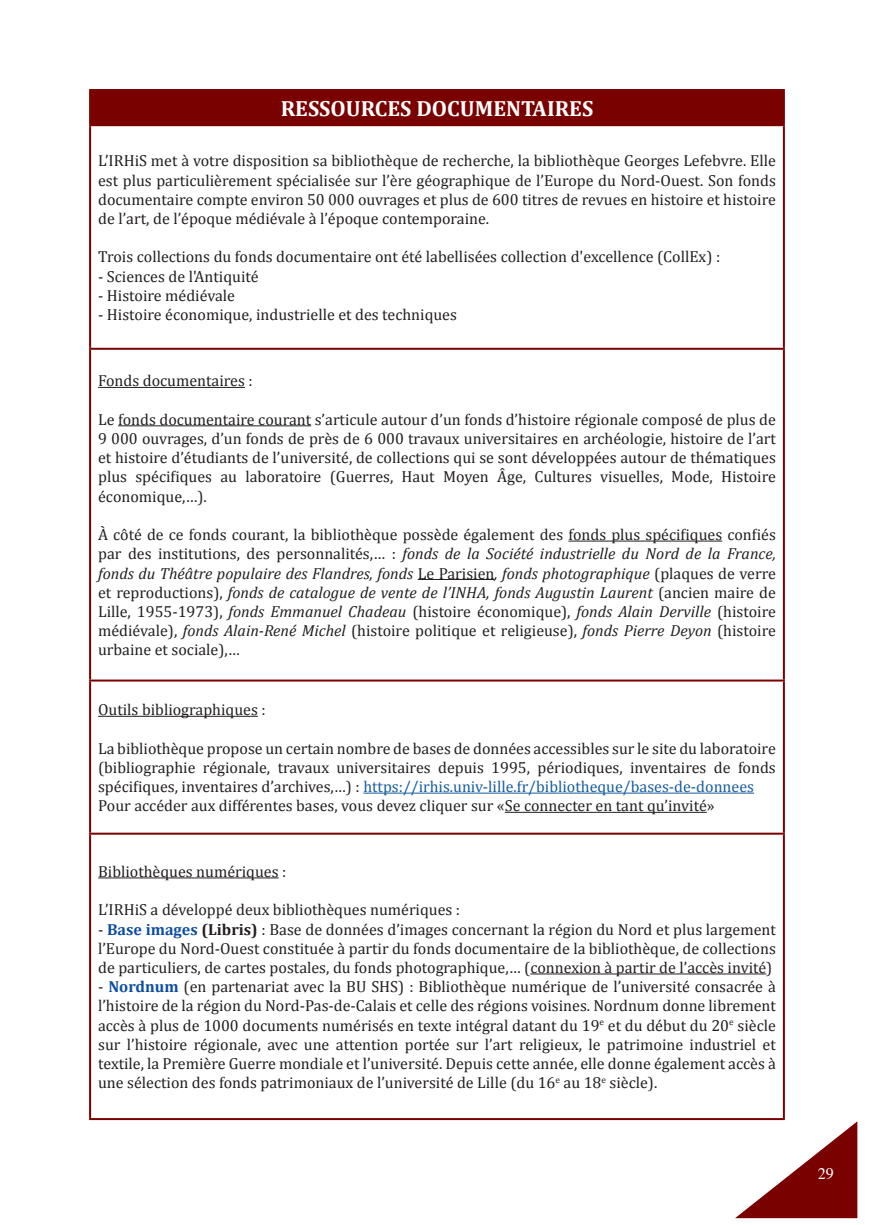
<style>
.page{position:relative;width:874px;height:1225px;background:#fff}
.page>*{position:absolute;margin:0;border:0;box-sizing:border-box;transform-origin:0 0}
.t1{font:700 22px "Cambria";color:#fff}
.t2{font:16px/19.2px "Cambria";color:#231f20;text-align:justify}
.t3{font:16px "Times";color:#fff}
.s1{font-style:italic}
.s2{color:#175d9e}
.s3{font-weight:700;color:#0d4da1}
.s4{font-weight:700}
</style>
<div class="page">
<svg style="left:735px;top:1122px;width:121px;height:96px"></svg>
<div style="left:90px;top:90px;width:693px;height:35px;background:#790100"></div>
<hr style="left:89px;top:350px;width:2px;height:329px;background:#790100">
<hr style="left:782px;top:350px;width:2px;height:329px;background:#790100">
<hr style="left:89px;top:89px;width:695px;height:2px;background:#790100">
<hr style="left:89px;top:91px;width:2px;height:33px;background:#790100">
<hr style="left:782px;top:91px;width:2px;height:33px;background:#790100">
<hr style="left:89px;top:124px;width:695px;height:2px;background:#790100">
<hr style="left:89px;top:126px;width:2px;height:222px;background:#790100">
<hr style="left:782px;top:126px;width:2px;height:222px;background:#790100">
<hr style="left:89px;top:348px;width:695px;height:2px;background:#790100">
<hr style="left:89px;top:679px;width:695px;height:2px;background:#790100">
<hr style="left:89px;top:681px;width:2px;height:151px;background:#790100">
<hr style="left:782px;top:681px;width:2px;height:151px;background:#790100">
<hr style="left:89px;top:832px;width:695px;height:2px;background:#790100">
<hr style="left:89px;top:834px;width:2px;height:284px;background:#790100">
<hr style="left:782px;top:834px;width:2px;height:284px;background:#790100">
<hr style="left:89px;top:1118px;width:695px;height:2px;background:#790100">
<hr style="left:98px;top:387px;width:147px;height:1px;background:#231f20">
<hr style="left:118px;top:425px;width:193px;height:1px;background:#231f20">
<hr style="left:568px;top:540px;width:153px;height:1px;background:#231f20">
<hr style="left:417px;top:579px;width:77px;height:1px;background:#231f20">
<hr style="left:98px;top:716px;width:160px;height:1px;background:#231f20">
<hr style="left:363px;top:792px;width:390px;height:1px;background:#175d9e">
<hr style="left:504px;top:812px;width:202px;height:1px;background:#231f20">
<hr style="left:98px;top:877px;width:180px;height:1px;background:#231f20">
<hr style="left:530px;top:973px;width:235px;height:1px;background:#231f20">
<h1 class="t1" style="left:280px;top:93px;width:314px">RESSOURCES DOCUMENTAIRES</h1>
<p class="t2" style="left:98px;top:151px;width:679px">L’IRHiS met à votre disposition sa bibliothèque de recherche, la bibliothèque Georges Lefebvre. Elle est plus particulièrement spécialisée sur l’ère géographique de l’Europe du Nord-Ouest. Son fonds documentaire compte environ 50 000 ouvrages et plus de 600 titres de revues en histoire et histoire de l’art, de l’époque médiévale à l’époque contemporaine.</p>
<p class="t2" style="left:98px;top:247px;width:623px">Trois collections du fonds documentaire ont été labellisées collection d'excellence (CollEx) :</p>
<p class="t2" style="left:98px;top:266px;width:162px">- Sciences de l'Antiquité</p>
<p class="t2" style="left:98px;top:286px;width:138px">- Histoire médiévale</p>
<p class="t2" style="left:98px;top:305px;width:360px">- Histoire économique, industrielle et des techniques</p>
<p class="t2" style="left:98px;top:371px;width:156px">Fonds documentaires :</p>
<p class="t2" style="left:98px;top:410px;width:679px">Le fonds documentaire courant s’articule autour d’un fonds d’histoire régionale composé de plus de 9 000 ouvrages, d’un fonds de près de 6 000 travaux universitaires en archéologie, histoire de l’art et histoire d’étudiants de l’université, de collections qui se sont développées autour de thématiques plus spécifiques au laboratoire (Guerres, Haut Moyen Âge, Cultures visuelles, Mode, Histoire économique,…).</p>
<p class="t2" style="left:98px;top:525px;width:679px">À côté de ce fonds courant, la bibliothèque possède également des fonds plus spécifiques confiés par des institutions, des personnalités,… : <span class="s1">fonds de la Société industrielle du Nord de la France, fonds du Théâtre populaire des Flandres, fonds</span> Le Parisien<span class="s1">, fonds photographique</span> (plaques de verre et reproductions), <span class="s1">fonds de catalogue de vente de l’INHA, fonds Augustin Laurent</span> (ancien maire de Lille, 1955-1973), <span class="s1">fonds Emmanuel Chadeau</span> (histoire économique), <span class="s1">fonds Alain Derville</span> (histoire médiévale), <span class="s1">fonds Alain-René Michel</span> (histoire politique et religieuse), <span class="s1">fonds Pierre Deyon</span> (histoire urbaine et sociale),…</p>
<p class="t2" style="left:98px;top:700px;width:169px">Outils bibliographiques :</p>
<p class="t2" style="left:98px;top:738px;width:679px;text-align:left">La bibliothèque propose un certain nombre de bases de données accessibles sur le site du laboratoire (bibliographie régionale, travaux universitaires depuis 1995, périodiques, inventaires de fonds spécifiques, inventaires d’archives,…) : <span class="s2">https://irhis.univ-lille.fr/bibliotheque/bases-de-donnees </span>Pour accéder aux différentes bases, vous devez cliquer sur «Se connecter en tant qu’invité»</p>
<p class="t2" style="left:98px;top:862px;width:190px">Bibliothèques numériques :</p>
<p class="t2" style="left:98px;top:900px;width:363px">L’IRHiS a développé deux bibliothèques numériques :</p>
<p class="t2" style="left:98px;top:919px;width:679px">- <span class="s3">Base images</span> <span class="s4">(Libris)</span> : Base de données d’images concernant la région du Nord et plus largement l’Europe du Nord-Ouest constituée à partir du fonds documentaire de la bibliothèque, de collections de particuliers, de cartes postales, du fonds photographique,… (connexion à partir de l’accès invité)</p>
<p class="t2" style="left:98px;top:977px;width:679px">- <span class="s3">Nordnum</span> (en partenariat avec la BU SHS) : Bibliothèque numérique de l’université consacrée à l’histoire de la région du Nord-Pas-de-Calais et celle des régions voisines. Nordnum donne librement accès à plus de 1000 documents numérisés en texte intégral datant du 19<sup>e</sup> et du début du 20<sup>e</sup> siècle sur l’histoire régionale, avec une attention portée sur l’art religieux, le patrimoine industriel et textile, la Première Guerre mondiale et l’université. Depuis cette année, elle donne également accès à une sélection des fonds patrimoniaux de l’université de Lille (du 16<sup>e</sup> au 18<sup>e</sup> siècle).</p>
<p class="t3" style="left:817px;top:1158px;width:17px">29</p>
</div>
